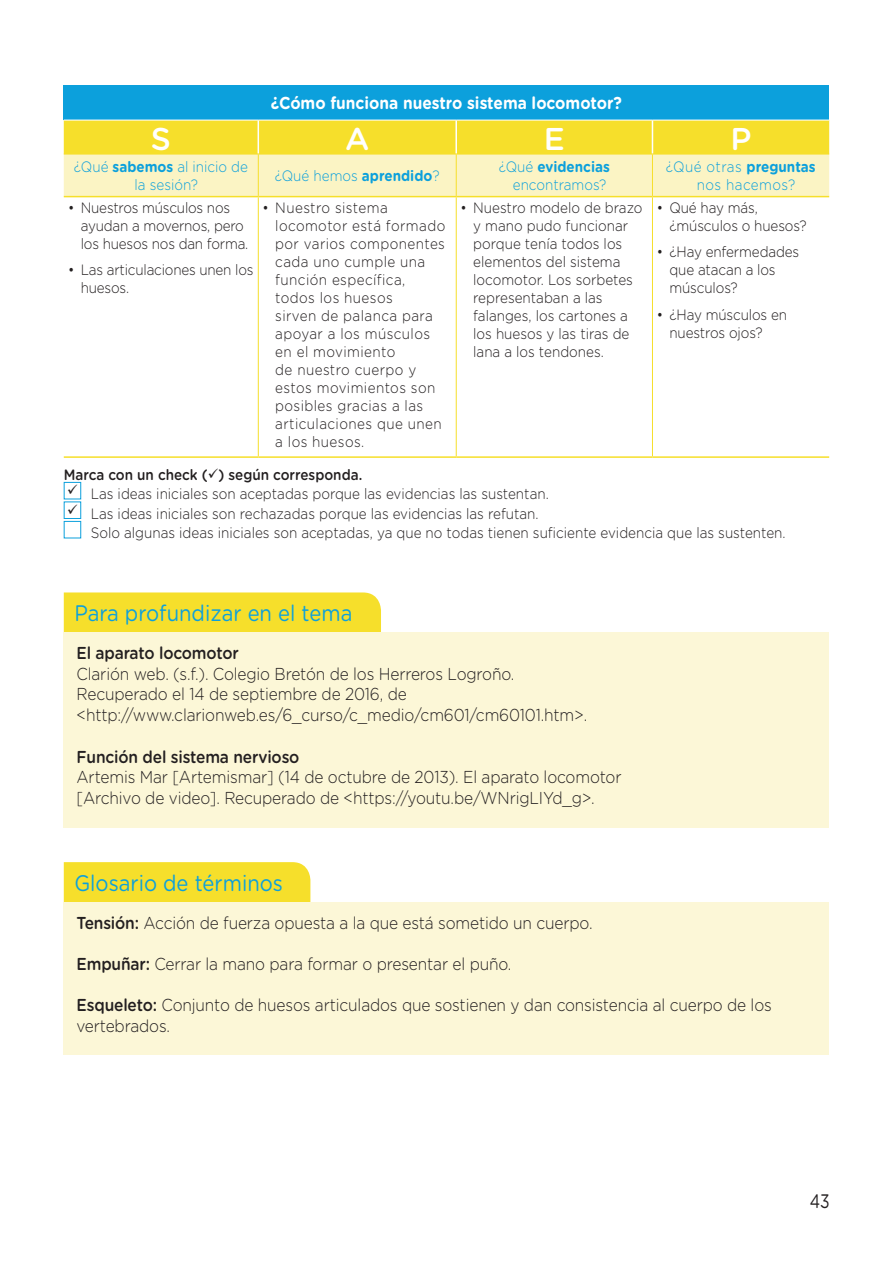
<style>
.page{position:relative;width:893px;height:1263px;background:#fff}
.page>*{position:absolute;margin:0;border:0;box-sizing:border-box;transform-origin:0 0}
.t1{font:500 31.5px "Gotham Rounded";color:#fff}
.t2{font:22.5px "Gotham Rounded";color:#0ca0dc;scale:.9 1}
.t3{font:19.5px "Gotham Rounded";color:#231f20;scale:.8 1}
.t4{font:300 17.25px/20.7px "Gotham Rounded";letter-spacing:-.01em;color:#231f20;scale:.9 1}
.t5{font:500 17.25px "Gotham Rounded";letter-spacing:-.01em;color:#231f20;scale:.9 1}
.t6{font:700 17.25px "Gotham Rounded";color:#fff;scale:.9 1}
.t7{font:300 15px/18px "Gotham Rounded";color:#231f20;scale:.9 1}
.t8{font:300 15px/18px "Gotham Rounded";letter-spacing:.03em;color:#231f20;scale:.9 1}
.t9{font:300 15px/18px "Gotham Rounded";color:#0ca0dc;scale:.9 1}
.t10{font:500 15px "Gotham Rounded";color:#231f20;scale:.9 1}
.t11{font:300 15px/18px "Gotham Rounded";letter-spacing:.03em;color:#0ca0dc;scale:.9 1}
.s1{font-weight:700}
.s2{font-weight:500}
</style>
<div class="page">
<div style="left:64px;top:85px;width:765px;height:34px;background:#0ca0dc"></div>
<svg style="left:64px;top:121px;width:765px;height:75px;background:#f8ea7f"></svg>
<hr style="left:258px;top:120px;width:1px;height:34px;background:#fff">
<hr style="left:455px;top:120px;width:2px;height:34px;background:#fff">
<hr style="left:652px;top:120px;width:1px;height:34px;background:#fff">
<hr style="left:258px;top:154px;width:1px;height:42px;background:#f6df2b">
<hr style="left:456px;top:154px;width:1px;height:42px;background:#f6df2b">
<hr style="left:652px;top:154px;width:1px;height:42px;background:#f6df2b">
<hr style="left:64px;top:196px;width:194px;height:1px;background:#f6df2b">
<hr style="left:64px;top:456px;width:194px;height:2px;background:#f6df2b">
<hr style="left:258px;top:197px;width:1px;height:259px;background:#f6df2b">
<hr style="left:258px;top:196px;width:198px;height:1px;background:#f6df2b">
<hr style="left:258px;top:456px;width:198px;height:2px;background:#f6df2b">
<hr style="left:456px;top:197px;width:1px;height:259px;background:#f6df2b">
<hr style="left:456px;top:196px;width:196px;height:1px;background:#f6df2b">
<hr style="left:456px;top:456px;width:196px;height:2px;background:#f6df2b">
<hr style="left:652px;top:197px;width:1px;height:259px;background:#f6df2b">
<hr style="left:652px;top:196px;width:177px;height:1px;background:#f6df2b">
<hr style="left:652px;top:456px;width:177px;height:2px;background:#f6df2b">
<hr style="left:64px;top:154px;width:194px;height:1px;background:#f6df2b">
<hr style="left:258px;top:154px;width:198px;height:1px;background:#f6df2b">
<hr style="left:456px;top:154px;width:196px;height:1px;background:#f6df2b">
<hr style="left:652px;top:154px;width:177px;height:1px;background:#f6df2b">
<div style="left:64px;top:482px;width:17px;height:17px;border:1px solid #0ca0dc"></div>
<div style="left:64px;top:501px;width:17px;height:18px;border:1px solid #0ca0dc"></div>
<div style="left:64px;top:521px;width:17px;height:17px;border:1px solid #0ca0dc"></div>
<div style="left:64px;top:592px;width:317px;height:40px;background:#f6df2b"></div>
<div style="left:64px;top:862px;width:246px;height:40px;background:#f6df2b"></div>
<div style="left:64px;top:632px;width:765px;height:196px;background:#fcf7d7"></div>
<div style="left:64px;top:902px;width:765px;height:152px;background:#fcf7d7"></div>
<p class="t6" style="left:271px;top:90px;width:392px">¿Cómo funciona nuestro sistema locomotor?</p>
<h1 class="t1" style="left:151px;top:116px;width:22px">S</h1>
<h1 class="t1" style="left:345px;top:116px;width:26px">A</h1>
<h1 class="t1" style="left:544px;top:116px;width:23px">E</h1>
<h1 class="t1" style="left:730px;top:116px;width:23px">P</h1>
<p class="t9" style="left:135px;top:157px;width:128px;text-indent:-61px">¿Qué <span class="s1">sabemos</span> al inicio de la sesión?</p>
<p class="t9" style="left:275px;top:166px;width:185px">¿Qué hemos <span class="s1">aprendido</span>?</p>
<p class="t9" style="left:499px;top:157px;width:125px;text-align:right">¿Qué <span class="s1">evidencias </span>encontramos?</p>
<p class="t11" style="left:697px;top:157px;width:134px;text-indent:-31px">¿Qué otras <span class="s1">preguntas </span>nos hacemos?</p>
<p class="t7" style="left:81px;top:198px;width:188px;text-indent:-13px">• Nuestros músculos nos ayudan a movernos, pero los huesos nos dan forma.</p>
<p class="t7" style="left:81px;top:260px;width:193px;text-indent:-13px">• Las articulaciones unen los huesos.</p>
<p class="t8" style="left:275px;top:198px;width:190px;text-indent:-13px">• Nuestro sistema locomotor está formado por varios componentes cada uno cumple una función específica, todos los huesos<br>sirven de palanca para apoyar a los músculos en el movimiento<br>de nuestro cuerpo y estos movimientos son posibles gracias a las articulaciones que unen a los huesos.</p>
<p class="t7" style="left:473px;top:198px;width:190px;text-indent:-13px">• Nuestro modelo de brazo y mano pudo funcionar porque tenía todos los elementos del sistema locomotor. Los sorbetes representaban a las falanges, los cartones a los huesos y las tiras de lana a los tendones.</p>
<p class="t7" style="left:669px;top:198px;width:154px;text-indent:-13px">• Qué hay más, ¿músculos o huesos?</p>
<p class="t7" style="left:669px;top:242px;width:146px;text-indent:-13px">• ¿Hay enfermedades que atacan a los músculos?</p>
<p class="t7" style="left:669px;top:305px;width:132px;text-indent:-13px">• ¿Hay músculos en nuestros ojos?</p>
<p class="t10" style="left:64px;top:464px;width:333px">Marca con un check ( ) según corresponda.</p>
<p class="t7" style="left:91px;top:484px;width:774px;line-height:19.5px">Las ideas iniciales son aceptadas porque las evidencias las sustentan.<br>Las ideas iniciales son rechazadas porque las evidencias las refutan.<br>Solo algunas ideas iniciales son aceptadas, ya que no todas tienen suficiente evidencia que las sustenten.</p>
<h2 class="t2" style="left:74px;top:598px;width:310px">Para profundizar en el tema</h2>
<p class="t5" style="left:77px;top:641px;width:182px">El aparato locomotor</p>
<p class="t4" style="left:77px;top:662px;width:569px">Clarión web. (s.f.). Colegio Bretón de los Herreros Logroño.<br>Recuperado el 14 de septiembre de 2016, de &lt;http://www.clarionweb.es/6_curso/c_medio/cm601/cm60101.htm&gt;.</p>
<p class="t5" style="left:77px;top:744px;width:249px">Función del sistema nervioso</p>
<p class="t4" style="left:77px;top:766px;width:607px">Artemis Mar [Artemismar] (14 de octubre de 2013). El aparato locomotor [Archivo de video]. Recuperado de &lt;https://youtu.be/WNrigLIYd_g&gt;.</p>
<h2 class="t2" style="left:74px;top:867px;width:233px">Glosario de términos</h2>
<p class="t4" style="left:77px;top:911px;width:575px"><span class="s2">Tensión:</span> Acción de fuerza opuesta a la que está sometido un cuerpo.</p>
<p class="t4" style="left:77px;top:953px;width:485px"><span class="s2">Empuñar:</span> Cerrar la mano para formar o presentar el puño.</p>
<p class="t4" style="left:77px;top:994px;width:774px"><span class="s2">Esqueleto:</span> Conjunto de huesos articulados que sostienen y dan consistencia al cuerpo de los vertebrados.</p>
<h3 class="t3" style="left:810px;top:1188px;width:27px">43</h3>
</div>
